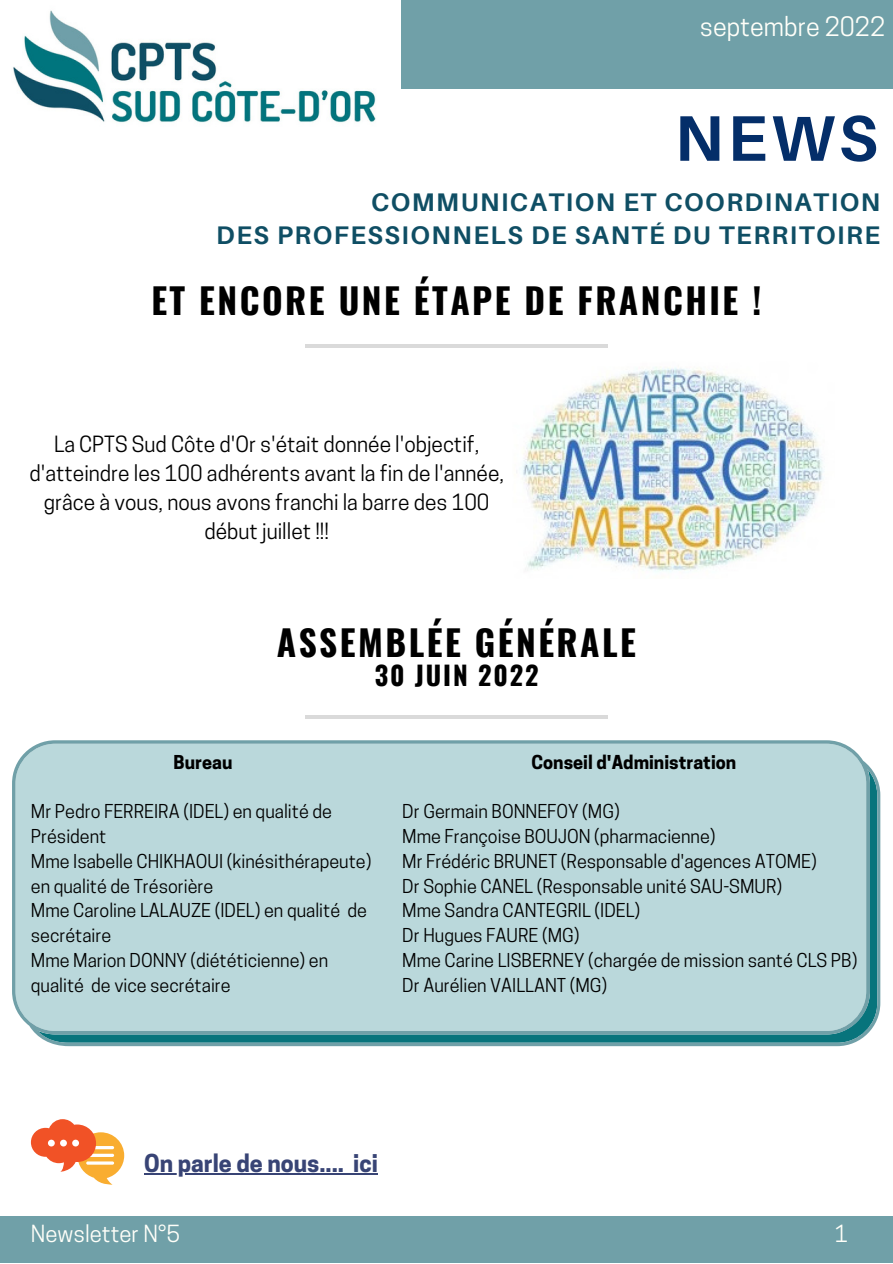
<style>
.page{position:relative;width:893px;height:1264px;background:#fff}
.page>*{position:absolute;margin:0;border:0;box-sizing:border-box;transform-origin:0 0}
.t1{font:700 64.5px "Aileron";color:#042e69}
.t2{font:700 35.25px "Oswald";letter-spacing:.07em;color:#000}
.t3{font:700 26.25px "Oswald";letter-spacing:.07em;color:#000}
.t4{font:700 25.5px/32.4px "Aileron";letter-spacing:.06em;color:#0f4e64;text-align:right}
.t5{font:25.2px "Cooper Hewitt";color:#fffff9}
.t6{font:700 23.25px "Cooper Hewitt";color:#384475}
.t7{font:22.2px "Cooper Hewitt";color:#fffff9}
.t8{font:21px/29.2px "Cooper Hewitt";color:#000;text-align:center}
.t9{font:18px/24.8px "Cooper Hewitt";color:#000}
.t10{font:700 18px "Cooper Hewitt";color:#000}
</style>
<div class="page">
<img style="left:521px;top:367px;width:302px;height:205px">
<hr style="left:305px;top:344px;width:302px;height:4px;background:#dadada">
<div style="left:0;top:0;width:892px;height:89px;background:#70a0a8"></div>
<img style="left:0;top:0;width:400px;height:123px">
<div style="left:0;top:1216px;width:892px;height:46px;background:#70a0a8"></div>
<svg style="left:31px;top:1119px;width:93px;height:66px"></svg>
<div style="left:48px;top:1139px;width:7px;height:7px;background:#fff;border-radius:50%"></div>
<div style="left:60px;top:1139px;width:7px;height:7px;background:#fff;border-radius:50%"></div>
<div style="left:72px;top:1139px;width:7px;height:7px;background:#fff;border-radius:50%"></div>
<hr style="left:305px;top:715px;width:302px;height:3px;background:#000">
<svg style="left:12px;top:740px;width:868px;height:306px;background:#b1d2d6"></svg>
<hr style="left:144px;top:1173px;width:200px;height:1px;background:#384475">
<svg style="left:344px;top:1173px;width:34px;height:1px"></svg>
<h3 class="t5" style="left:699px;top:11px;width:187px">septembre 2022</h3>
<h1 class="t1" style="left:674px;top:102px;width:205px">NEWS</h1>
<h3 class="t4" style="left:216px;top:186px;width:665px">COMMUNICATION ET COORDINATION<br>DES PROFESSIONNELS DE SANTÉ DU TERRITOIRE</h3>
<h2 class="t2" style="left:151px;top:282px;width:611px">ET ENCORE UNE ÉTAPE DE FRANCHIE !</h2>
<p class="t8" style="left:29px;top:429px;width:476px">La CPTS Sud Côte d'Or s'était donnée l'objectif, d'atteindre les 100 adhérents avant la fin de l'année, grâce à vous, nous avons franchi la barre des 100 début juillet !!!</p>
<h2 class="t2" style="left:277px;top:624px;width:360px">ASSEMBLÉE GÉNÉRALE</h2>
<h3 class="t3" style="left:375px;top:661px;width:165px">30 JUIN 2022</h3>
<p class="t10" style="left:173px;top:751px;width:61px">Bureau</p>
<p class="t9" style="left:31px;top:799px;width:342px">Mr Pedro FERREIRA (IDEL) en qualité de<br>Président<br>Mme Isabelle CHIKHAOUI (kinésithérapeute) en qualité de Trésorière<br>Mme Caroline LALAUZE (IDEL) en qualité de secrétaire<br>Mme Marion DONNY (diététicienne) en qualité de vice secrétaire</p>
<p class="t10" style="left:531px;top:751px;width:206px">Conseil d'Administration</p>
<p class="t9" style="left:402px;top:799px;width:456px">Dr Germain BONNEFOY (MG)<br>Mme Françoise BOUJON (pharmacienne)<br>Mr Frédéric BRUNET (Responsable d'agences ATOME)<br>Dr Sophie CANEL (Responsable unité SAU-SMUR)<br>Mme Sandra CANTEGRIL (IDEL)<br>Dr Hugues FAURE (MG)<br>Mme Carine LISBERNEY (chargée de mission santé CLS PB)<br>Dr Aurélien VAILLANT (MG)</p>
<p class="t6" style="left:144px;top:1149px;width:235px">On parle de nous.... ici</p>
<p class="t7" style="left:31px;top:1220px;width:151px">Newsletter N°5</p>
<p class="t7" style="left:834px;top:1220px;width:15px">1</p>
</div>
